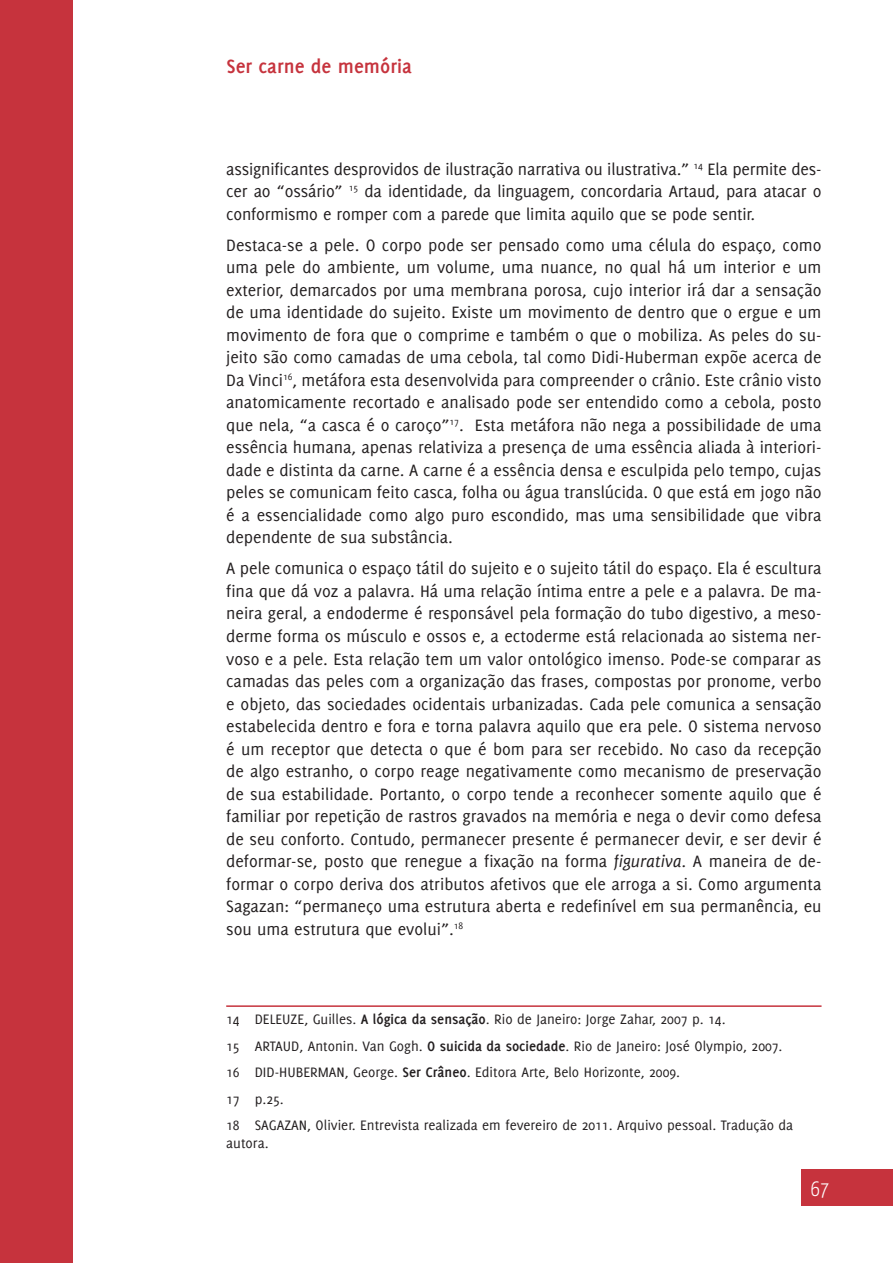
<style>
.page{position:relative;width:893px;height:1263px;background:#fff}
.page>*{position:absolute;margin:0;border:0;box-sizing:border-box;transform-origin:0 0}
.t1{font:700 21px "Delicious";color:#c6333d}
.t2{font:300 21px "Yanone Kaffeesatz";color:#fff}
.t3{font:18px/22.5px "Delicious";color:#231f20;text-align:justify}
.t4{font:15px/26.5px "Delicious";color:#231f20}
.s1{font-style:italic}
.s2{font-weight:700}
</style>
<div class="page">
<div style="left:0;top:0;width:72px;height:1263px;background:#c6333d"></div>
<div style="left:802px;top:1170px;width:91px;height:36px;background:#c6333d"></div>
<hr style="left:226px;top:1005px;width:595px;height:2px;background:#c6333d">
<p class="t1" style="left:227px;top:54px;width:187px">Ser carne de memória</p>
<p class="t3" style="left:226px;top:158px;width:597px">assignificantes desprovidos de ilustração narrativa ou ilustrativa.” <sup>14</sup> Ela permite des&shy;cer ao “ossário” <sup>15</sup> da identidade, da linguagem, concordaria Artaud, para atacar o conformismo e romper com a parede que limita aquilo que se pode sentir.</p>
<p class="t3" style="left:226px;top:234px;width:597px">Destaca-se a pele. O corpo pode ser pensado como uma célula do espaço, como uma pele do ambiente, um volume, uma nuance, no qual há um interior e um exterior, demarcados por uma membrana porosa, cujo interior irá dar a sensação de uma identidade do sujeito. Existe um movimento de dentro que o ergue e um movimento de fora que o comprime e também o que o mobiliza. As peles do su&shy;jeito são como camadas de uma cebola, tal como Didi-Huberman expõe acerca de Da Vinci<sup>16</sup>, metáfora esta desenvolvida para compreender o crânio. Este crânio visto anatomicamente recortado e analisado pode ser entendido como a cebola, posto que nela, “a casca é o caroço”<sup>17</sup>. Esta metáfora não nega a possibilidade de uma essência humana, apenas relativiza a presença de uma essência aliada à interiori&shy;dade e distinta da carne. A carne é a essência densa e esculpida pelo tempo, cujas peles se comunicam feito casca, folha ou água translúcida. O que está em jogo não é a essencialidade como algo puro escondido, mas uma sensibilidade que vibra dependente de sua substância.</p>
<p class="t3" style="left:226px;top:557px;width:597px">A pele comunica o espaço tátil do sujeito e o sujeito tátil do espaço. Ela é escultura fina que dá voz a palavra. Há uma relação íntima entre a pele e a palavra. De ma&shy;neira geral, a endoderme é responsável pela formação do tubo digestivo, a meso&shy;derme forma os músculo e ossos e, a ectoderme está relacionada ao sistema ner&shy;voso e a pele. Esta relação tem um valor ontológico imenso. Pode-se comparar as camadas das peles com a organização das frases, compostas por pronome, verbo e objeto, das sociedades ocidentais urbanizadas. Cada pele comunica a sensação estabelecida dentro e fora e torna palavra aquilo que era pele. O sistema nervoso é um receptor que detecta o que é bom para ser recebido. No caso da recepção de algo estranho, o corpo reage negativamente como mecanismo de preservação de sua estabilidade. Portanto, o corpo tende a reconhecer somente aquilo que é familiar por repetição de rastros gravados na memória e nega o devir como defesa de seu conforto. Contudo, permanecer presente é permanecer devir, e ser devir é deformar-se, posto que renegue a fixação na forma <span class="s1">figurativa</span>. A maneira de de&shy;formar o corpo deriva dos atributos afetivos que ele arroga a si. Como argumenta Sagazan: “permaneço uma estrutura aberta e redefinível em sua permanência, eu sou uma estrutura que evolui”.<sup>18</sup></p>
<p class="t4" style="left:226px;top:1006px;width:568px">14 DELEUZE, Guilles. <span class="s2">A lógica da sensação</span>. Rio de Janeiro: Jorge Zahar, 2007 p. 14.<br>15 ARTAUD, Antonin. Van Gogh. <span class="s2">O suicida da sociedade</span>. Rio de Janeiro: José Olympio, 2007.<br>16 DID-HUBERMAN, George. <span class="s2">Ser Crâneo</span>. Editora Arte, Belo Horizonte, 2009.<br>17 p.25.<br>18 SAGAZAN, Olivier. Entrevista realizada em fevereiro de 2011. Arquivo pessoal. Tradução da</p>
<p class="t4" style="left:226px;top:1130px;width:44px">autora.</p>
<p class="t2" style="left:811px;top:1176px;width:20px">67</p>
</div>
